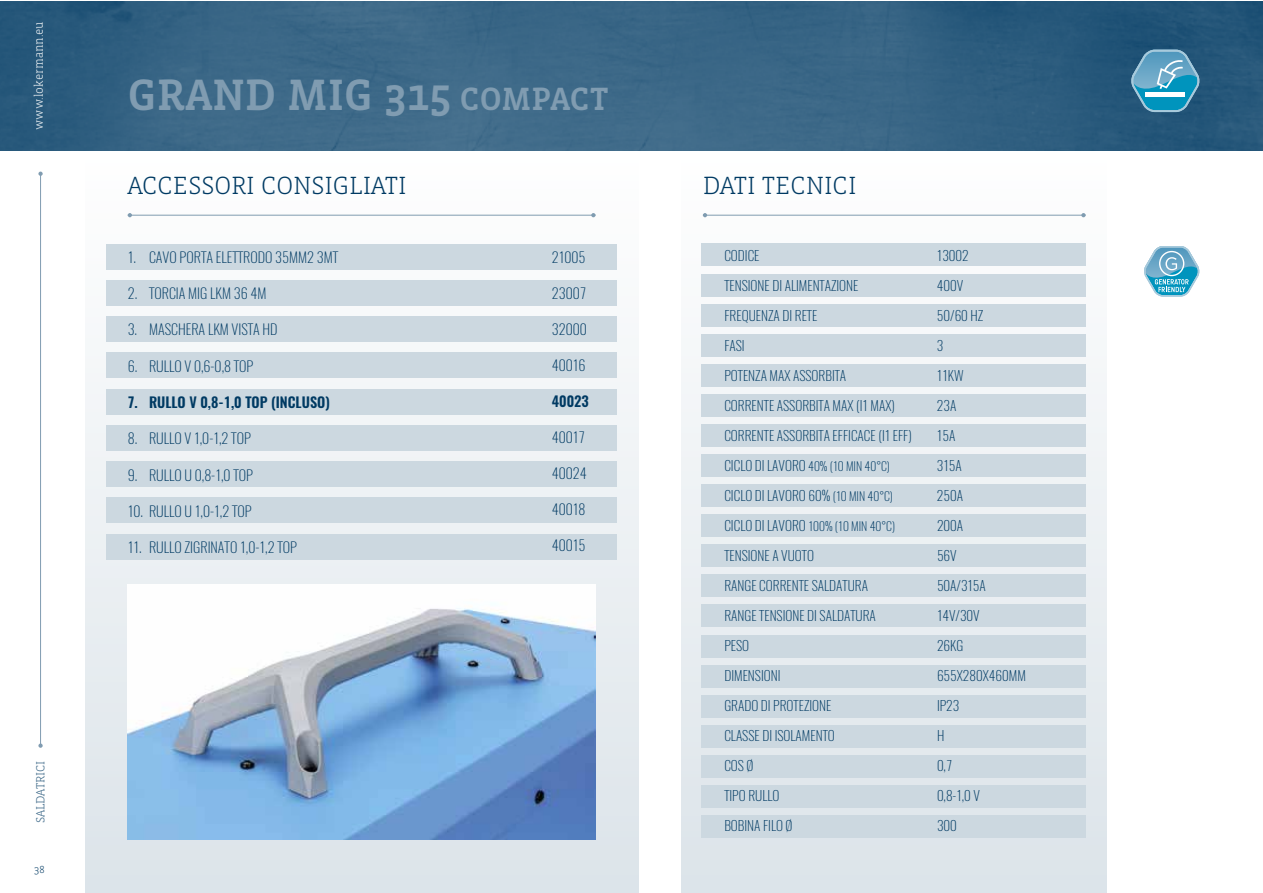
<style>
.page{position:relative;width:1263px;height:893px;background:#fff}
.page>*{position:absolute;margin:0;border:0;box-sizing:border-box;transform-origin:0 0}
.t1{font:500 45px "Vista Slab OTCE";color:#809cb1}
.t2{font:300 25.5px "Vista Slab OTCE";color:#003a63}
.t3{font:200 14.25px "Oswald";color:#003a63}
.t4{font:600 14.25px "Oswald";color:#003a63}
.t5{font:200 13.5px "Oswald";color:#003a63}
.t6{font:200 12px "Oswald";color:#003a63}
.t7{font:300 12px "Vista Slab OTCE";color:#fff}
.t8{font:300 12px "Vista Slab OTCE";color:#336182}
.t9{font:300 10.5px "Vista Slab OTCE";color:#003a63}
.s1{font-size:33px}
.s2{font-size:13.5px}
.s3{font-size:12px}
</style>
<div class="page">
<svg style="left:682px;top:150px;width:425px;height:743px"></svg>
<div style="left:85px;top:150px;width:553px;height:743px;background:linear-gradient(to bottom,#fffffe,#d9e2e9)"></div>
<img style="left:0;top:2px;width:1263px;height:148px">
<hr style="left:703px;top:215px;width:382px;height:1px;background:#809cb1">
<hr style="left:128px;top:215px;width:467px;height:1px;background:#809cb1">
<svg style="left:703px;top:213px;width:4px;height:4px"></svg>
<svg style="left:128px;top:213px;width:4px;height:4px"></svg>
<svg style="left:1081px;top:213px;width:4px;height:4px"></svg>
<svg style="left:591px;top:213px;width:4px;height:4px"></svg>
<hr style="left:40px;top:174px;width:1px;height:572px;background:#809cb1">
<svg style="left:38px;top:743px;width:5px;height:5px"></svg>
<svg style="left:38px;top:172px;width:5px;height:4px"></svg>
<div style="left:702px;top:244px;width:384px;height:22px;background:#ccd8e0"></div>
<div style="left:702px;top:274px;width:384px;height:22px;background:#ccd8e0"></div>
<div style="left:702px;top:304px;width:384px;height:22px;background:#ccd8e0"></div>
<div style="left:702px;top:334px;width:384px;height:22px;background:#ccd8e0"></div>
<div style="left:702px;top:364px;width:384px;height:22px;background:#ccd8e0"></div>
<div style="left:702px;top:394px;width:384px;height:22px;background:#ccd8e0"></div>
<div style="left:702px;top:424px;width:384px;height:23px;background:#ccd8e0"></div>
<div style="left:702px;top:454px;width:384px;height:23px;background:#ccd8e0"></div>
<div style="left:702px;top:484px;width:384px;height:23px;background:#ccd8e0"></div>
<div style="left:702px;top:515px;width:384px;height:22px;background:#ccd8e0"></div>
<div style="left:702px;top:545px;width:384px;height:22px;background:#ccd8e0"></div>
<div style="left:702px;top:575px;width:384px;height:22px;background:#ccd8e0"></div>
<div style="left:702px;top:695px;width:384px;height:22px;background:#ccd8e0"></div>
<div style="left:702px;top:785px;width:384px;height:22px;background:#ccd8e0"></div>
<div style="left:702px;top:605px;width:384px;height:22px;background:#ccd8e0"></div>
<div style="left:702px;top:725px;width:384px;height:22px;background:#ccd8e0"></div>
<div style="left:702px;top:815px;width:384px;height:23px;background:#ccd8e0"></div>
<div style="left:702px;top:635px;width:384px;height:22px;background:#ccd8e0"></div>
<div style="left:702px;top:665px;width:384px;height:22px;background:#ccd8e0"></div>
<div style="left:702px;top:755px;width:384px;height:22px;background:#ccd8e0"></div>
<div style="left:106px;top:244px;width:511px;height:25px;background:#ccd8e0"></div>
<div style="left:106px;top:280px;width:511px;height:26px;background:#ccd8e0"></div>
<div style="left:106px;top:316px;width:511px;height:26px;background:#ccd8e0"></div>
<img style="left:128px;top:584px;width:467px;height:255px">
<div style="left:106px;top:353px;width:511px;height:25px;background:#ccd8e0"></div>
<div style="left:106px;top:389px;width:511px;height:25px;background:#ccd8e0"></div>
<div style="left:106px;top:425px;width:511px;height:26px;background:#ccd8e0"></div>
<div style="left:106px;top:461px;width:511px;height:26px;background:#ccd8e0"></div>
<div style="left:106px;top:498px;width:511px;height:25px;background:#ccd8e0"></div>
<div style="left:106px;top:534px;width:511px;height:25px;background:#ccd8e0"></div>
<svg style="left:1131px;top:50px;width:69px;height:62px;background:#4694b5"></svg>
<div style="left:1145px;top:92px;width:40px;height:5px;background:#fff"></div>
<svg style="left:1144px;top:246px;width:56px;height:51px"></svg>
<p class="t7" style="left:32px;top:130px;width:110px;rotate:-90deg">www.lokermann.eu</p>
<p class="t8" style="left:33px;top:823px;width:64px;rotate:-90deg">SALDATRICI</p>
<p class="t9" style="left:34px;top:863px;width:12px">38</p>
<h1 class="t1" style="left:128px;top:69px;width:482px">GRAND MIG 315 <span class="s1">COMPACT</span></h1>
<h2 class="t2" style="left:128px;top:171px;width:280px">ACCESSORI CONSIGLIATI</h2>
<h2 class="t2" style="left:703px;top:171px;width:155px">DATI TECNICI</h2>
<p class="t3" style="left:128px;top:248px;width:212px">1. CAVO PORTA ELETTRODO 35MM2 3MT</p>
<p class="t3" style="left:128px;top:284px;width:140px">2. TORCIA MIG LKM 36 4M</p>
<p class="t3" style="left:128px;top:320px;width:151px">3. MASCHERA LKM VISTA HD</p>
<p class="t3" style="left:128px;top:356px;width:127px">6. RULLO V 0,6-0,8 TOP</p>
<p class="t4" style="left:128px;top:392px;width:204px">7. RULLO V 0,8-1,0 TOP (INCLUSO)</p>
<p class="t3" style="left:128px;top:429px;width:125px">8. RULLO V 1,0-1,2 TOP</p>
<p class="t3" style="left:128px;top:465px;width:127px">9. RULLO U 0,8-1,0 TOP</p>
<p class="t3" style="left:128px;top:501px;width:126px">10. RULLO U 1,0-1,2 TOP</p>
<p class="t3" style="left:128px;top:538px;width:171px">11. RULLO ZIGRINATO 1,0-1,2 TOP</p>
<p class="t3" style="left:552px;top:248px;width:35px">21005</p>
<p class="t3" style="left:552px;top:284px;width:36px">23007</p>
<p class="t3" style="left:552px;top:320px;width:36px">32000</p>
<p class="t3" style="left:552px;top:356px;width:35px">40016</p>
<p class="t4" style="left:552px;top:391px;width:39px">40023</p>
<p class="t3" style="left:552px;top:428px;width:35px">40017</p>
<p class="t3" style="left:552px;top:464px;width:37px">40024</p>
<p class="t3" style="left:552px;top:500px;width:35px">40018</p>
<p class="t3" style="left:552px;top:536px;width:35px">40015</p>
<p class="t5" style="left:724px;top:246px;width:37px">CODICE</p>
<p class="t5" style="left:937px;top:246px;width:33px">13002</p>
<p class="t5" style="left:724px;top:276px;width:136px">TENSIONE DI ALIMENTAZIONE</p>
<p class="t5" style="left:937px;top:276px;width:28px">400V</p>
<p class="t5" style="left:724px;top:306px;width:95px">FREQUENZA DI RETE</p>
<p class="t5" style="left:937px;top:306px;width:48px">50/60 HZ</p>
<p class="t5" style="left:724px;top:336px;width:22px">FASI</p>
<p class="t5" style="left:937px;top:336px;width:8px">3</p>
<p class="t5" style="left:724px;top:366px;width:123px">POTENZA MAX ASSORBITA</p>
<p class="t5" style="left:937px;top:366px;width:28px">11KW</p>
<p class="t5" style="left:724px;top:396px;width:172px">CORRENTE ASSORBITA MAX (I1 MAX)</p>
<p class="t5" style="left:937px;top:396px;width:21px">23A</p>
<p class="t5" style="left:724px;top:426px;width:189px">CORRENTE ASSORBITA EFFICACE (I1 EFF)</p>
<p class="t5" style="left:937px;top:426px;width:20px">15A</p>
<p class="t6" style="left:724px;top:458px;width:167px"><span class="s2">CICLO DI LAVORO</span> 40% (10 MIN 40°C)</p>
<p class="t5" style="left:937px;top:456px;width:26px">315A</p>
<p class="t5" style="left:724px;top:486px;width:170px">CICLO DI LAVORO 60% <span class="s3">(10 MIN 40°C)</span></p>
<p class="t5" style="left:937px;top:486px;width:28px">250A</p>
<p class="t6" style="left:724px;top:518px;width:172px"><span class="s2">CICLO DI LAVORO</span> 100% (10 MIN 40°C)</p>
<p class="t5" style="left:937px;top:516px;width:28px">200A</p>
<p class="t5" style="left:724px;top:546px;width:91px">TENSIONE A VUOTO</p>
<p class="t5" style="left:937px;top:546px;width:21px">56V</p>
<p class="t5" style="left:724px;top:576px;width:145px">RANGE CORRENTE SALDATURA</p>
<p class="t5" style="left:937px;top:576px;width:50px">50A/315A</p>
<p class="t5" style="left:724px;top:606px;width:153px">RANGE TENSIONE DI SALDATURA</p>
<p class="t5" style="left:937px;top:606px;width:44px">14V/30V</p>
<p class="t5" style="left:724px;top:636px;width:26px">PESO</p>
<p class="t5" style="left:937px;top:636px;width:28px">26KG</p>
<p class="t5" style="left:724px;top:666px;width:58px">DIMENSIONI</p>
<p class="t5" style="left:937px;top:666px;width:90px">655X280X460MM</p>
<p class="t5" style="left:724px;top:696px;width:109px">GRADO DI PROTEZIONE</p>
<p class="t5" style="left:937px;top:696px;width:24px">IP23</p>
<p class="t5" style="left:724px;top:726px;width:112px">CLASSE DI ISOLAMENTO</p>
<p class="t5" style="left:937px;top:726px;width:9px">H</p>
<p class="t5" style="left:724px;top:756px;width:31px">COS Ø</p>
<p class="t5" style="left:937px;top:756px;width:17px">0,7</p>
<p class="t5" style="left:724px;top:786px;width:57px">TIPO RULLO</p>
<p class="t5" style="left:937px;top:786px;width:44px">0,8-1,0 V</p>
<p class="t5" style="left:724px;top:816px;width:70px">BOBINA FILO Ø</p>
<p class="t5" style="left:937px;top:816px;width:21px">300</p>
</div>
